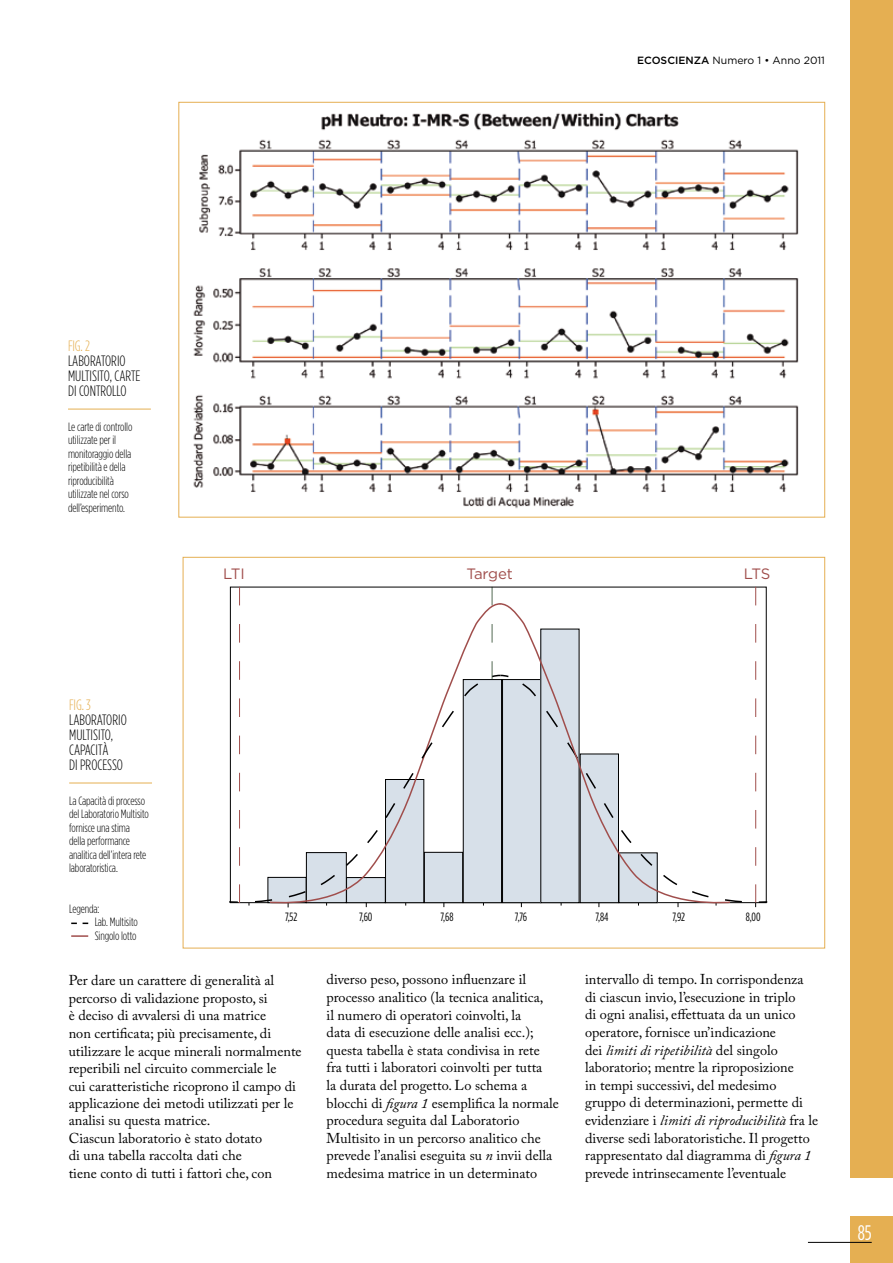
<style>
.page{position:relative;width:893px;height:1263px;background:#fff}
.page>*{position:absolute;margin:0;border:0;box-sizing:border-box;transform-origin:0 0}
.t1{font:21px "Gotham Condensed";color:#fff}
.t2{font:300 15px/15px "Gotham Condensed";color:#000;text-align:justify}
.t3{font:15px "Gotham HTF";letter-spacing:-.01em;color:#a04e4c}
.t4{font:300 15px "Gotham Condensed";letter-spacing:-.01em;color:#e5af52}
.t5{font:14.25px/17.5px "Adobe Caslon Pro";color:#000}
.t6{font:300 12px/13.5px "Gotham Condensed";letter-spacing:-.01em;color:#000}
.t7{font:12px "Gotham Condensed";letter-spacing:-.01em;color:#000}
.t8{font:10.5px "Gotham";color:#000}
.s1{font-weight:500}
.s2{font-style:italic}
</style>
<div class="page">
<div style="left:850px;top:1216px;width:43px;height:47px;background:#e5af52"></div>
<hr style="left:808px;top:1242px;width:64px;height:1px;background:#000">
<div style="left:850px;top:0;width:43px;height:1178px;background:#e5af52"></div>
<svg style="left:492px;top:589px;width:1px;height:13px"></svg>
<img style="left:185px;top:112px;width:624px;height:406px">
<hr style="left:68px;top:409px;width:83px;height:1px;background:#e5af52">
<hr style="left:69px;top:783px;width:83px;height:1px;background:#e5af52">
<svg style="left:71px;top:935px;width:17px;height:2px"></svg>
<svg style="left:71px;top:922px;width:17px;height:2px"></svg>
<svg style="left:239px;top:587px;width:1px;height:87px"></svg>
<svg style="left:755px;top:587px;width:1px;height:320px"></svg>
<svg style="left:287px;top:602px;width:211px;height:306px"></svg>
<svg style="left:249px;top:904px;width:66px;height:3px"></svg>
<svg style="left:229px;top:674px;width:269px;height:230px"></svg>
<svg style="left:731px;top:674px;width:37px;height:230px"></svg>
<svg style="left:498px;top:603px;width:233px;height:305px"></svg>
<p class="t8" style="left:637px;top:55px;width:189px"><span class="s1">ECOSCIENZA</span> Numero 1 • Anno 2011</p>
<p class="t4" style="left:68px;top:338px;width:23px">FIG. 2</p>
<p class="t2" style="left:68px;top:353px;width:59px">LABORaTORIO MULTISITO, Carte di controllo</p>
<p class="t6" style="left:68px;top:420px;width:66px">Le carte di controllo utilizzate per il monitoraggio della ripetibilità e della riproducibilità utilizzate nel corso dell’esperimento.</p>
<p class="t3" style="left:223px;top:566px;width:23px">LTI</p>
<p class="t3" style="left:466px;top:566px;width:48px">Target</p>
<p class="t3" style="left:744px;top:566px;width:28px">LTS</p>
<p class="t4" style="left:69px;top:697px;width:23px">FIG. 3</p>
<p class="t2" style="left:69px;top:712px;width:59px;text-align:left">LABORaTORIO<br>MULTISITO,<br>capacit</p>
<p class="t2" style="left:103px;top:742px;width:8px">à</p>
<p class="t2" style="left:69px;top:757px;width:18px">di processo</p>
<p class="t6" style="left:69px;top:794px;width:81px">La Capacità di processo del Laboratorio Multisito fornisce una stima della performance analitica dell’intera rete laboratoristica.</p>
<p class="t6" style="left:95px;top:902px;width:45px;text-indent:-26px">Legenda:<br>Lab. Multisito<br>Singolo lotto</p>
<p class="t7" style="left:285px;top:910px;width:14px">7,52</p>
<p class="t7" style="left:359px;top:910px;width:15px">7,60</p>
<p class="t7" style="left:440px;top:910px;width:14px">7,68</p>
<p class="t7" style="left:515px;top:910px;width:14px">7,76</p>
<p class="t7" style="left:595px;top:910px;width:14px">7,84</p>
<p class="t7" style="left:672px;top:910px;width:14px">7,92</p>
<p class="t7" style="left:746px;top:910px;width:16px">8,00</p>
<p class="t5" style="left:69px;top:971px;width:234px">Per dare un carattere di generalità al percorso di validazione proposto, si<br>è deciso di avvalersi di una matrice<br>non certificata; più precisamente, di utilizzare le acque minerali normalmente reperibili nel circuito commerciale le<br>cui caratteristiche ricoprono il campo di applicazione dei metodi utilizzati per le analisi su questa matrice.<br>Ciascun laboratorio è stato dotato<br>di una tabella raccolta dati che<br>tiene conto di tutti i fattori che, con</p>
<p class="t5" style="left:585px;top:970px;width:235px">intervallo di tempo. In corrispondenza di ciascun invio, l’esecuzione in triplo<br>di ogni analisi, effettuata da un unico operatore, fornisce un’indicazione<br>dei <span class="s2">limiti di ripetibilità</span> del singolo laboratorio; mentre la riproposizione<br>in tempi successivi, del medesimo gruppo di determinazioni, permette di evidenziare i <span class="s2">limiti di riproducibilità</span> fra le diverse sedi laboratoristiche. Il progetto rappresentato dal diagramma di <span class="s2">figura 1 </span>prevede intrinsecamente l’eventuale</p>
<p class="t5" style="left:327px;top:970px;width:234px">diverso peso, possono influenzare il processo analitico (la tecnica analitica,<br>il numero di operatori coinvolti, la<br>data di esecuzione delle analisi ecc.); questa tabella è stata condivisa in rete<br>fra tutti i laboratori coinvolti per tutta<br>la durata del progetto. Lo schema a blocchi di <span class="s2">figura 1</span> esemplifica la normale procedura seguita dal Laboratorio Multisito in un percorso analitico che prevede l’analisi eseguita su <span class="s2">n</span> invii della medesima matrice in un determinato</p>
<h1 class="t1" style="left:858px;top:1221px;width:16px">85</h1>
</div>
